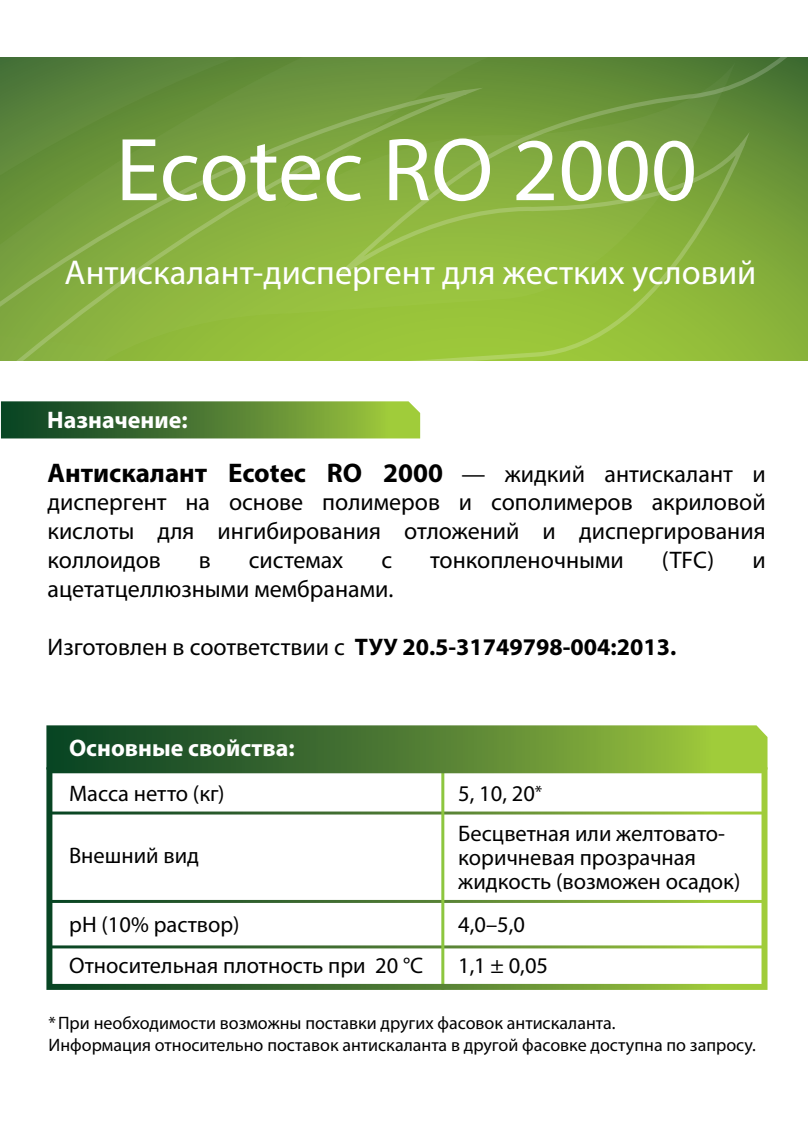
<style>
.page{position:relative;width:808px;height:1123px;background:#fff}
.page>*{position:absolute;margin:0;border:0;box-sizing:border-box;transform-origin:0 0}
.t1{font:90px "Myriad Pro";color:#fff}
.t2{font:34.5px "Myriad Pro";color:#fff}
.t3{font:700 27px "Myriad Pro";color:#000}
.t4{font:24px/28.8px "Myriad Pro";color:#000;text-align:justify}
.t5{font:700 24px "Myriad Pro";color:#000}
.t6{font:700 24px "Myriad Pro";color:#fff}
.t7{font:22.5px/41.4px "Myriad Pro";color:#000}
.t8{font:18px/21.6px "Myriad Pro";color:#000}
.s1{font-weight:400;font-size:24px}
.s2{font-weight:400}
.s3{font-size:18px}
</style>
<div class="page">
<svg style="left:0;top:57px;width:808px;height:304px;background:#7fa83d"></svg>
<svg style="left:1px;top:401px;width:419px;height:37px;background:#558234"></svg>
<svg style="left:46px;top:769px;width:721px;height:220px"></svg>
<svg style="left:46px;top:725px;width:721px;height:44px;background:#558234"></svg>
<h1 class="t1" style="left:116px;top:114px;width:583px">Ecotec RO 2000</h1>
<h2 class="t2" style="left:65px;top:251px;width:693px">Антискалант-диспергент для жестких условий</h2>
<p class="t6" style="left:47px;top:404px;width:142px">Назначение:</p>
<p class="t3" style="left:48px;top:455px;width:720px">Антискалант Ecotec RO 2000 <span class="s1">— жидкий антискалант и</span></p>
<p class="t4" style="left:48px;top:487px;width:720px">диспергент на основе полимеров и сополимеров акриловой кислоты для ингибирования отложений и диспергирования коллоидов</p>
<p class="t4" style="left:199px;top:545px;width:13px">в</p>
<p class="t4" style="left:249px;top:545px;width:96px">системах</p>
<p class="t4" style="left:381px;top:545px;width:12px">с</p>
<p class="t4" style="left:430px;top:545px;width:195px">тонкопленочными</p>
<p class="t4" style="left:662px;top:545px;width:54px">(TFC)</p>
<p class="t4" style="left:752px;top:545px;width:15px">и</p>
<p class="t4" style="left:48px;top:574px;width:347px">ацетатцеллюзными мембранами.</p>
<p class="t5" style="left:48px;top:631px;width:630px"><span class="s2">Изготовлен в соответствии с</span> ТУУ 20.5-31749798-004:2013.</p>
<p class="t6" style="left:69px;top:732px;width:227px">Основные свойства:</p>
<p class="t7" style="left:69px;top:772px;width:157px">Масса нетто (кг)</p>
<p class="t7" style="left:458px;top:772px;width:86px">5, 10, 20<span class="s3">*</span></p>
<p class="t7" style="left:69px;top:834px;width:131px">Внешний вид</p>
<p class="t7" style="left:69px;top:903px;width:356px">pH (10% раствор)<br>Относительная плотность при 20 °C</p>
<p class="t7" style="left:458px;top:821px;width:284px;line-height:24px">Бесцветная или желтовато&shy;коричневая прозрачная жидкость (возможен осадок)</p>
<p class="t7" style="left:458px;top:903px;width:91px">4,0–5,0<br>1,1 ± 0,05</p>
<p class="t8" style="left:49px;top:1011px;width:709px">* При необходимости возможны поставки других фасовок антискаланта.<br>Информация относительно поставок антискаланта в другой фасовке доступна по запросу.</p>
</div>
